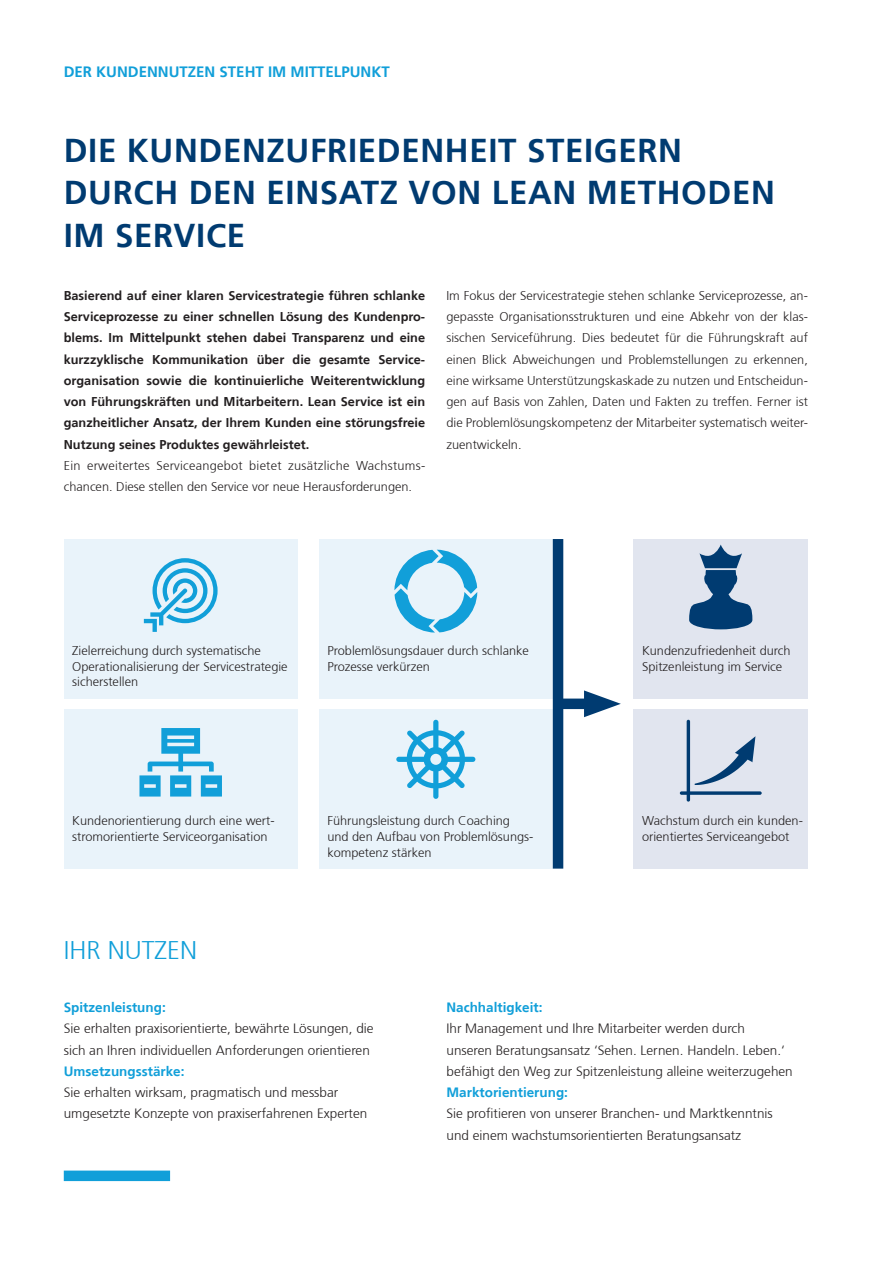
<style>
.page{position:relative;width:893px;height:1263px;background:#fff}
.page>*{position:absolute;margin:0;border:0;box-sizing:border-box;transform-origin:0 0}
.t1{font:700 33px/42.6px "Frutiger 65";letter-spacing:.02em;color:#003b71}
.t2{font:300 25.5px "Frutiger 45";color:#119fd9}
.t3{font:700 15px "Frutiger 65";color:#119fd9}
.t4{font:300 13.5px/21.3px "Frutiger 45";color:#231f20}
.t5{font:700 13.5px "Frutiger 65";color:#119fd9}
.t6{font:300 12.75px/15.8px "Frutiger 45";color:#231f20}
.t7{font:700 12.75px/21.3px "Frutiger 65";color:#231f20;text-align:justify}
.t8{font:300 12.75px/21.3px "Frutiger 45";letter-spacing:.02em;color:#231f20}
</style>
<div class="page">
<div style="left:64px;top:539px;width:234px;height:159px;background:#e9f3fa"></div>
<div style="left:64px;top:709px;width:234px;height:160px;background:#e9f3fa"></div>
<div style="left:319px;top:539px;width:234px;height:159px;background:#e9f3fa"></div>
<div style="left:319px;top:709px;width:234px;height:160px;background:#e9f3fa"></div>
<div style="left:634px;top:709px;width:174px;height:160px;background:#e1e5ef"></div>
<div style="left:634px;top:539px;width:174px;height:159px;background:#e1e5ef"></div>
<div style="left:64px;top:1170px;width:106px;height:11px;background:#119fd9"></div>
<div style="left:553px;top:539px;width:10px;height:330px;background:#003b71"></div>
<svg style="left:394px;top:550px;width:83px;height:83px"></svg>
<svg style="left:396px;top:720px;width:79px;height:79px"></svg>
<svg style="left:144px;top:558px;width:74px;height:74px"></svg>
<div style="left:558px;top:698px;width:41px;height:11px;background:#003b71"></div>
<svg style="left:584px;top:690px;width:37px;height:27px"></svg>
<svg style="left:139px;top:728px;width:83px;height:68px"></svg>
<hr style="left:687px;top:720px;width:3px;height:82px;background:#003b71;border-radius:2px">
<svg style="left:680px;top:791px;width:82px;height:4px"></svg>
<svg style="left:695px;top:736px;width:60px;height:49px"></svg>
<svg style="left:689px;top:545px;width:63px;height:84px"></svg>
<p class="t3" style="left:64px;top:63px;width:327px">DER KUNDENNUTZEN STEHT IM MITTELPUNKT</p>
<h1 class="t1" style="left:64px;top:129px;width:713px">DIE KUNDENZUFRIEDENHEIT STEIGERN<br>DURCH DEN EINSATZ VON LEAN METHODEN<br>IM SERVICE</h1>
<p class="t7" style="left:64px;top:285px;width:363px">Basierend auf einer klaren Servicestrategie führen schlanke Serviceprozesse zu einer schnellen Lösung des Kundenpro&shy;blems. Im Mittelpunkt stehen dabei Transparenz und eine kurzzyklische Kommunikation über die gesamte Service&shy;organisation sowie die kontinuierliche Weiterentwicklung von Führungskräften und Mitarbeitern. Lean Service ist ein ganzheitlicher Ansatz, der Ihrem Kunden eine störungsfreie Nutzung seines Produktes gewährleistet.</p>
<p class="t8" style="left:64px;top:455px;width:363px">Ein erweitertes Serviceangebot bietet zusätzliche Wachstums&shy;chancen. Diese stellen den Service vor neue Herausforderungen.</p>
<p class="t6" style="left:446px;top:285px;width:363px;line-height:21.3px;text-align:justify">Im Fokus der Servicestrategie stehen schlanke Serviceprozesse, an&shy;gepasste Organisationsstrukturen und eine Abkehr von der klas&shy;sischen Serviceführung. Dies bedeutet für die Führungskraft auf einen Blick Abweichungen und Problemstellungen zu erkennen, eine wirksame Unterstützungskaskade zu nutzen und Entscheidun&shy;gen auf Basis von Zahlen, Daten und Fakten zu treffen. Ferner ist die Problemlösungskompetenz der Mitarbeiter systematisch weiter&shy;zuentwickeln.</p>
<p class="t6" style="left:72px;top:643px;width:217px">Zielerreichung durch systematische<br>Operationalisierung der Servicestrategie sicherstellen</p>
<p class="t6" style="left:327px;top:643px;width:203px">Problemlösungsdauer durch schlanke<br>Prozesse verkürzen</p>
<p class="t6" style="left:642px;top:643px;width:150px">Kundenzufriedenheit durch<br>Spitzenleistung im Service</p>
<p class="t6" style="left:72px;top:813px;width:204px">Kundenorientierung durch eine wert&shy;stromorientierte Serviceorganisation</p>
<h2 class="t2" style="left:64px;top:936px;width:135px">IHR NUTZEN</h2>
<p class="t6" style="left:327px;top:813px;width:207px">Führungsleistung durch Coaching und den Aufbau von Problemlösungs&shy;kompetenz stärken</p>
<p class="t6" style="left:642px;top:813px;width:162px">Wachstum durch ein kunden&shy;orientiertes Serviceangebot</p>
<p class="t5" style="left:64px;top:999px;width:104px">Spitzenleistung:</p>
<p class="t4" style="left:64px;top:1018px;width:311px">Sie erhalten praxisorientierte, bewährte Lösungen, die sich an Ihren individuellen Anforderungen orientieren</p>
<p class="t5" style="left:64px;top:1063px;width:122px">Umsetzungsstärke:</p>
<p class="t4" style="left:64px;top:1082px;width:305px">Sie erhalten wirksam, pragmatisch und messbar umgesetzte Konzepte von praxiserfahrenen Experten</p>
<p class="t5" style="left:446px;top:999px;width:98px">Nachhaltigkeit:</p>
<p class="t4" style="left:446px;top:1018px;width:348px">Ihr Management und Ihre Mitarbeiter werden durch unseren Beratungsansatz ‘Sehen. Lernen. Handeln. Leben.‘ befähigt den Weg zur Spitzenleistung alleine weiterzugehen</p>
<p class="t5" style="left:446px;top:1084px;width:123px">Marktorientierung:</p>
<p class="t4" style="left:446px;top:1103px;width:328px">Sie profitieren von unserer Branchen- und Marktkenntnis und einem wachstumsorientierten Beratungsansatz</p>
</div>
